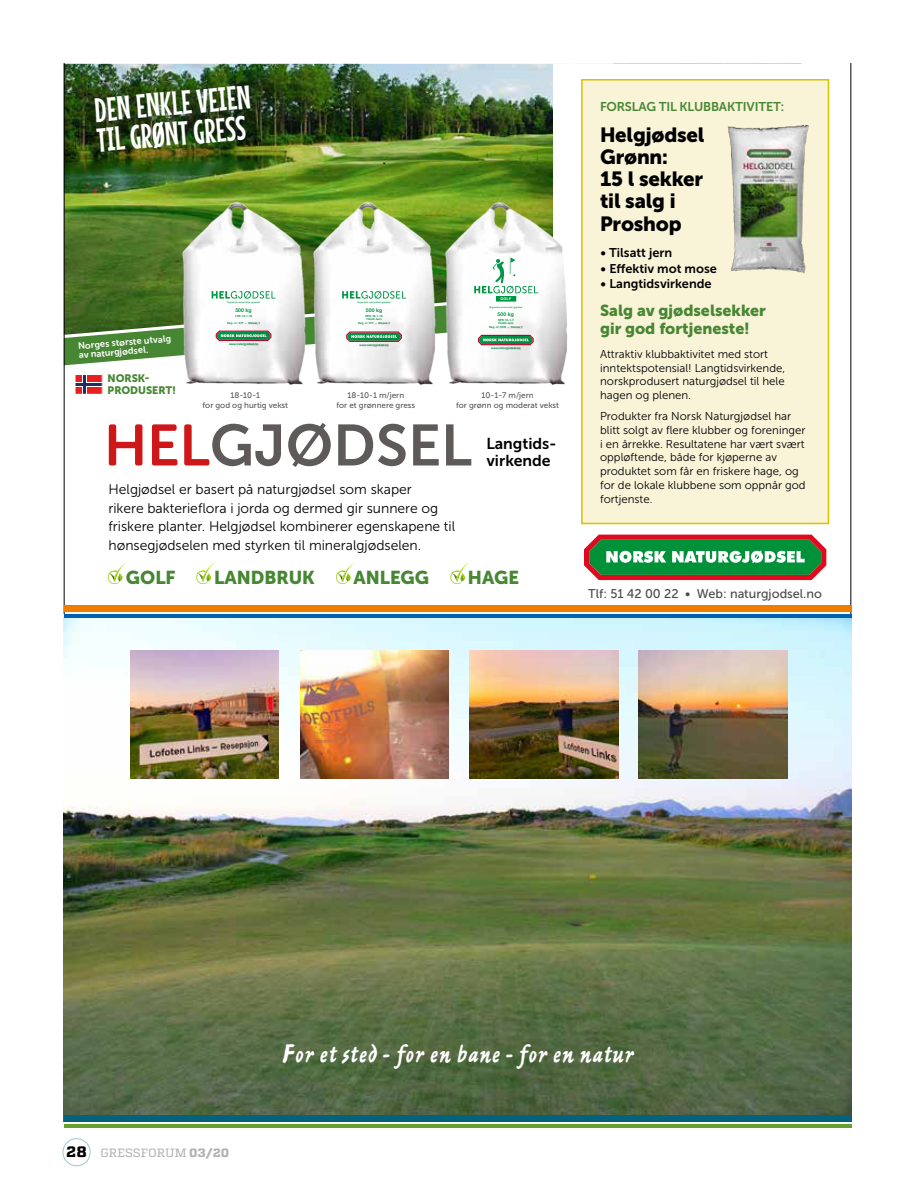
<style>
.page{position:relative;width:915px;height:1191px;background:#fff}
.page>*{position:absolute;margin:0;border:0;box-sizing:border-box;transform-origin:0 0}
.t1{font:57.9px "Museo Sans Cyrl 700";color:#5e5a5a}
.t2{font:33.45px/30.3px "Mouse Memoirs";color:#fff}
.t3{font:27px "Ashley Script";color:#fff}
.t4{font:20.4px/22.2px "Museo Sans Cyrl 900";letter-spacing:-.01em;color:#000}
.t5{font:18.6px "Museo Sans Cyrl 900";color:#478733}
.t6{font:15.9px/18px "Museo Sans Cyrl 900";color:#478733}
.t7{font:15.75px/16.6px "Museo Sans Cyrl 700";color:#000}
.t8{font:13.8px/18.5px "Museo Sans 300";color:#000}
.t9{font:12.75px "Museo Sans Cyrl 700";letter-spacing:-.01em;color:#478733}
.t10{font:12.6px "Museo Sans Cyrl 700";color:#000}
.t11{font:12.6px "Museo Sans 500";color:#4a4a49}
.t12{font:12px "Atletico";letter-spacing:-.005em;color:#b3b2b2}
.t13{font:11.4px/13.8px "Museo Sans 300";color:#000}
.t14{font:10.8px/12.3px "Museo Sans Cyrl 900";color:#478733}
.t15{font:9.3px/9.1px "Museo Sans Cyrl 700";color:#fff}
.t16{font:8.1px/9.8px "Museo Sans 500";color:#575756;text-align:center}
.t17{font:700 5.1px "Helvetica Neue";letter-spacing:.02em;color:#009846}
.t18{font:700 3.6px "Helvetica Neue";color:#fff}
.t19{font:700 2.85px/3.2px "Helvetica Neue";letter-spacing:.02em;color:#009846}
.t20{font:700 2.1px "Helvetica Neue";letter-spacing:.09em;color:#009846}
.s1{font-family:"Museo Sans Rounded 700";color:#cd1719}
.s2{font-weight:700;font-size:15px;color:#000}
.s3{font-weight:700}
</style>
<div class="page">
<img style="left:64px;top:617px;width:786px;height:498px">
<img style="left:64px;top:64px;width:766px;height:550px">
<div style="left:580px;top:78px;width:249px;height:447px;background:#f9f3d8"></div>
<img style="left:722px;top:110px;width:92px;height:168px">
<img style="left:447px;top:178px;width:132px;height:230px">
<svg style="left:478px;top:335px;width:55px;height:10px"></svg>
<div style="left:496px;top:296px;width:20px;height:5px;background:#009846"></div>
<svg style="left:474px;top:257px;width:64px;height:36px"></svg>
<img style="left:317px;top:178px;width:130px;height:230px">
<svg style="left:346px;top:331px;width:56px;height:11px"></svg>
<svg style="left:342px;top:291px;width:64px;height:8px"></svg>
<img style="left:171px;top:178px;width:146px;height:230px">
<svg style="left:216px;top:330px;width:55px;height:11px"></svg>
<svg style="left:211px;top:291px;width:64px;height:8px"></svg>
<div style="left:64px;top:605px;width:786px;height:7px;background:#ef7d00"></div>
<hr style="left:64px;top:614px;width:786px;height:3px;background:#0062ae">
<div style="left:64px;top:1115px;width:786px;height:6px;background:#04627c"></div>
<hr style="left:64px;top:1124px;width:786px;height:3px;background:#689f31">
<img style="left:130px;top:651px;width:149px;height:127px">
<img style="left:300px;top:651px;width:149px;height:127px">
<img style="left:469px;top:651px;width:149px;height:127px">
<img style="left:638px;top:651px;width:149px;height:127px">
<div style="left:63px;top:1138px;width:27px;height:28px;border:1px solid #99c9ce;border-radius:50%"></div>
<h2 class="t2" style="left:93px;top:95px;width:158px;rotate:-5deg">DEN ENKLE VEIEN<br>TIL GRØNT GRESS</h2>
<p class="t15" style="left:78px;top:342px;width:95px;rotate:-5deg">Norges største utvalg av naturgjødsel.</p>
<p class="t14" style="left:107px;top:372px;width:70px">NORSK-<br>PRODUSERT!</p>
<p class="t20" style="left:227px;top:300px;width:34px">Organisk-mineralsk gjødsel</p>
<p class="t17" style="left:235px;top:306px;width:18px">500 kg</p>
<p class="t19" style="left:227px;top:321px;width:34px">Reg. nr: 577 – Klasse 1</p>
<p class="t19" style="left:235px;top:314px;width:19px">NPK 18-1-10</p>
<p class="t19" style="left:229px;top:342px;width:31px">www.naturgjodsel.no</p>
<p class="t16" style="left:202px;top:391px;width:87px">18-10-1<br>for god og hurtig vekst</p>
<p class="t20" style="left:357px;top:300px;width:34px">Organisk-mineralsk gjødsel</p>
<p class="t17" style="left:366px;top:306px;width:18px">500 kg</p>
<p class="t19" style="left:358px;top:321px;width:34px">Reg. nr 577 – Klasse 1</p>
<p class="t19" style="left:365px;top:314px;width:19px;text-align:center">NPK 18-1-10<br>Tilsatt Jern</p>
<p class="t18" style="left:500px;top:296px;width:12px">GOLF</p>
<p class="t17" style="left:497px;top:310px;width:18px">500 kg</p>
<p class="t19" style="left:489px;top:325px;width:35px">Reg. nr 7078 – Klasse 1</p>
<p class="t20" style="left:489px;top:305px;width:34px">Organisk-mineralsk gjødsel</p>
<p class="t19" style="left:498px;top:318px;width:17px">NPK 10-1-7<br>Tilsatt Jern</p>
<p class="t19" style="left:359px;top:343px;width:31px">www.naturgjodsel.no</p>
<p class="t19" style="left:491px;top:347px;width:31px">www.naturgjodsel.no</p>
<p class="t16" style="left:336px;top:391px;width:80px">18-10-1 m/jern<br>for et grønnere gress</p>
<p class="t16" style="left:456px;top:391px;width:104px">10-1-7 m/jern<br>for grønn og moderat vekst</p>
<h1 class="t1" style="left:104px;top:413px;width:369px"><span class="s1">HEL</span>GJØDSEL</h1>
<h3 class="t7" style="left:486px;top:435px;width:71px">Langtids&shy;virkende</h3>
<p class="t8" style="left:108px;top:480px;width:348px">Helgjødsel er basert på naturgjødsel som skaper<br>rikere bakterieflora i jorda og dermed gir sunnere og friskere planter. Helgjødsel kombinerer egenskapene til hønsegjødselen med styrken til mineralgjødselen.</p>
<h3 class="t5" style="left:126px;top:567px;width:51px">GOLF</h3>
<h3 class="t5" style="left:214px;top:567px;width:102px">LANDBRUK</h3>
<h3 class="t5" style="left:353px;top:567px;width:77px">ANLEGG</h3>
<h3 class="t5" style="left:468px;top:567px;width:53px">HAGE</h3>
<p class="t9" style="left:600px;top:99px;width:185px">FORSLAG TIL KLUBBAKTIVITET:</p>
<h3 class="t4" style="left:600px;top:124px;width:106px">Helgjødsel<br>Grønn:<br>15 l sekker til salg i<br>Proshop</h3>
<p class="t10" style="left:600px;top:246px;width:74px">• Tilsatt jern</p>
<p class="t10" style="left:600px;top:261px;width:118px">• Effektiv mot mose</p>
<p class="t10" style="left:600px;top:277px;width:113px">• Langtidsvirkende</p>
<h3 class="t6" style="left:600px;top:301px;width:167px">Salg av gjødselsekker gir god fortjeneste!</h3>
<p class="t13" style="left:600px;top:347px;width:186px">Attraktiv klubbaktivitet med stort inntektspotensial! Langtidsvirkende, norskprodusert naturgjødsel til hele hagen og plenen.</p>
<p class="t13" style="left:600px;top:409px;width:207px">Produkter fra Norsk Naturgjødsel har blitt solgt av flere klubber og foreninger i en årrekke. Resultatene har vært svært oppløftende, både for kjøperne av produktet som får en friskere hage, og for de lokale klubbene som oppnår god fortjenste.</p>
<p class="t11" style="left:588px;top:587px;width:235px">Tlf: 51 42 00 22 • Web: naturgjodsel.no</p>
<p class="t12" style="left:66px;top:1146px;width:164px"><span class="s2">28</span> GRESSFORUM <span class="s3">03/20</span></p>
<h3 class="t3" style="left:281px;top:1038px;width:354px">For et sted - for en bane - for en natur</h3>
</div>
